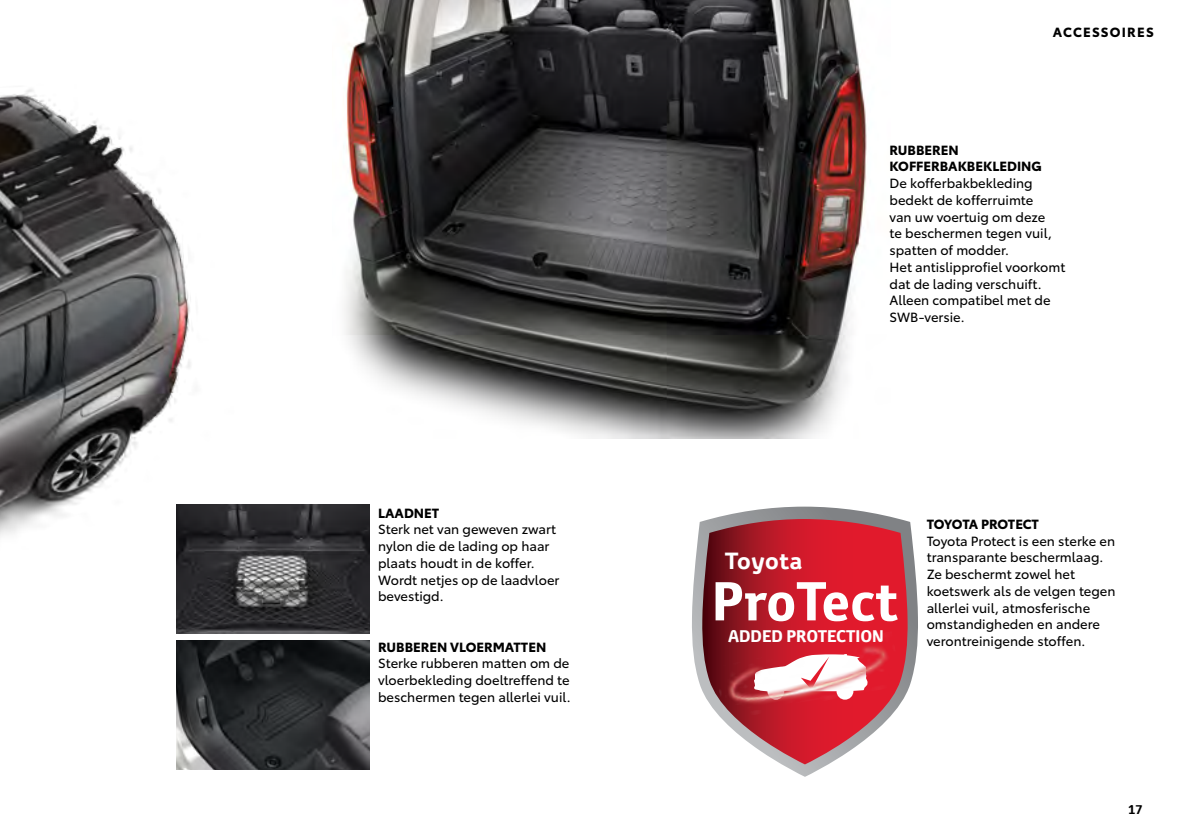
<style>
.page{position:relative;width:1191px;height:834px;background:#fff}
.page>*{position:absolute;margin:0;border:0;box-sizing:border-box;transform-origin:0 0}
.t1{font:700 52.85px "Toyota Text";color:#fff}
.t2{font:700 22.75px "Toyota Display";letter-spacing:.025em;color:#fff}
.t3{font:700 16.45px "Toyota Text";color:#fff}
.t4{font:13.12px/16.8px "Toyota Type";color:#000}
.t5{font:700 13.12px/16.8px "Toyota Type";color:#000}
.t6{font:700 13.12px "Toyota Type";letter-spacing:-.025em;color:#000}
.t7{font:700 13.12px "Toyota Type";letter-spacing:.09em;color:#000}
.t8{font:700 12.25px "Toyota Text";color:#000}
</style>
<div class="page">
<img style="left:344px;top:0;width:523px;height:438px">
<img style="left:0;top:89px;width:256px;height:681px">
<img style="left:176px;top:504px;width:194px;height:129px">
<img style="left:176px;top:640px;width:194px;height:129px">
<svg style="left:692px;top:506px;width:226px;height:270px"></svg>
<svg style="left:702px;top:519px;width:206px;height:245px;background:#c34652"></svg>
<img style="left:714px;top:631px;width:188px;height:89px">
<p class="t5" style="left:378px;top:503px;width:63px">LAADNET</p>
<p class="t4" style="left:378px;top:520px;width:183px">Sterk net van geweven zwart nylon die de lading op haar plaats houdt in de koffer.<br>Wordt netjes op de laadvloer bevestigd.</p>
<p class="t5" style="left:378px;top:637px;width:170px">RUBBEREN VLOERMATTEN</p>
<p class="t4" style="left:378px;top:654px;width:194px;text-align:justify">Sterke rubberen matten om de vloerbekleding doeltreffend te beschermen tegen allerlei vuil.</p>
<p class="t7" style="left:1052px;top:22px;width:102px">ACCESSOIRES</p>
<p class="t5" style="left:889px;top:140px;width:154px">RUBBEREN<br>KOFFERBAKBEKLEDING</p>
<p class="t4" style="left:889px;top:174px;width:177px">De kofferbakbekleding bedekt de kofferruimte<br>van uw voertuig om deze<br>te beschermen tegen vuil, spatten of modder.<br>Het antislipprofiel voorkomt dat de lading verschuift.<br>Alleen compatibel met de<br>SWB-versie.</p>
<h2 class="t2" style="left:725px;top:545px;width:79px">Toyota</h2>
<h1 class="t1" style="left:712px;top:566px;width:187px">ProTect</h1>
<p class="t3" style="left:728px;top:625px;width:157px">ADDED PROTECTION</p>
<p class="t6" style="left:926px;top:513px;width:114px">TOYOTA PROTECT</p>
<p class="t4" style="left:926px;top:531px;width:190px">Toyota Protect is een sterke en transparante beschermlaag.<br>Ze beschermt zowel het koetswerk als de velgen tegen allerlei vuil, atmosferische omstandigheden en andere verontreinigende stoffen.</p>
<p class="t8" style="left:1128px;top:800px;width:16px">17</p>
</div>
